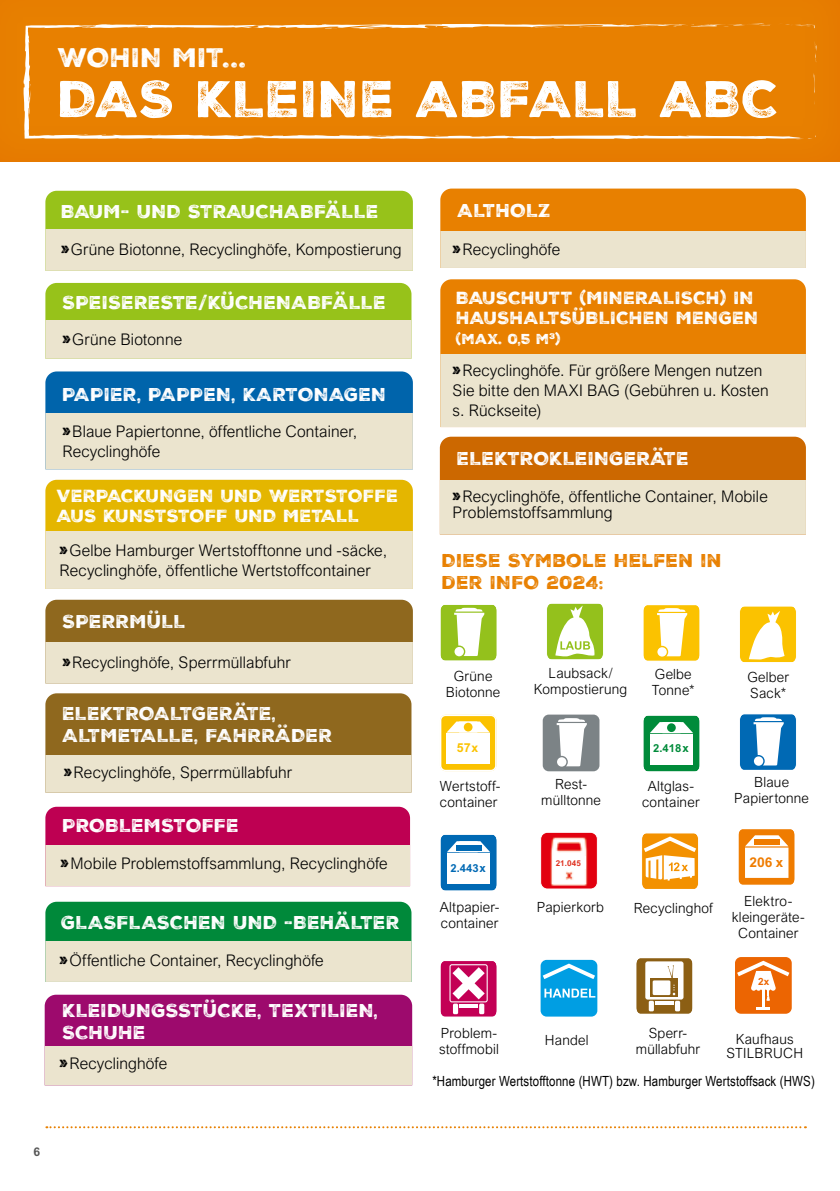
<style>
.page{position:relative;width:840px;height:1191px;background:#fff}
.page>*{position:absolute;margin:0;border:0;box-sizing:border-box;transform-origin:0 0}
.t1{font:50px "Nexa Rust Sans Black 2";letter-spacing:-.015em;color:#fff}
.t2{font:26px "Nexa Rust Sans Black 2";letter-spacing:.01em;color:#fff}
.t3{font:18px/22px "Nexa Rust Sans Black 2";letter-spacing:.01em;color:#fff}
.t4{font:18px/22px "Nexa Rust Sans Black 2";letter-spacing:.01em;color:#e88000}
.t5{font:17px/20px "Nexa Rust Sans Black 2";letter-spacing:.01em;color:#fff}
.t6{font:300 16px/20px "Arial Nova";letter-spacing:.01em;color:#000}
.t7{font:300 14px/16px "Arial Nova";letter-spacing:.015em;color:#000;text-align:center}
.t8{font:14px "Arial Narrow";letter-spacing:.01em;color:#000}
.t9{font:14px "Nexa Rust Sans Black 2";color:#fff}
.t10{font:700 13.4px "Arial Nova";color:#ef7c00}
.t11{font:700 12.4px "Arial Nova";color:#fbc200}
.t12{font:700 12px "Arial MT Std";color:#565656}
.t13{font:700 11px "Arial Nova";color:#008b3a}
.t14{font:700 11px "Arial Nova";color:#0069b4}
.t15{font:700 10px "Arial";color:#ec6502}
.t16{font:700 8px "Arial Nova";color:#df3120}
.s1{font-family:"Nexa Rust Sans Black 2";font-weight:400}
.s2{font-size:11.6px}
</style>
<div class="page">
<div style="left:45px;top:994px;width:367px;height:52px;background:#9d0a6d"></div>
<div style="left:45px;top:1046px;width:367px;height:39px;background:#ebe4ce"></div>
<div style="left:440px;top:189px;width:365px;height:42px;background:#e88000"></div>
<div style="left:440px;top:231px;width:365px;height:37px;background:#ebe4ce"></div>
<div style="left:440px;top:279px;width:365px;height:75px;background:#e88000"></div>
<div style="left:440px;top:354px;width:365px;height:73px;background:#ebe4ce"></div>
<svg style="left:643px;top:605px;width:57px;height:56px"></svg>
<svg style="left:740px;top:606px;width:56px;height:57px"></svg>
<svg style="left:547px;top:603px;width:56px;height:57px"></svg>
<svg style="left:440px;top:604px;width:57px;height:57px"></svg>
<svg style="left:740px;top:714px;width:56px;height:56px"></svg>
<svg style="left:643px;top:715px;width:57px;height:57px"></svg>
<div style="left:542px;top:714px;width:57px;height:57px;background:#7c8386;border-radius:6px"></div>
<svg style="left:556px;top:718px;width:30px;height:48px"></svg>
<svg style="left:440px;top:834px;width:57px;height:57px"></svg>
<svg style="left:636px;top:958px;width:57px;height:56px"></svg>
<div style="left:734px;top:957px;width:57px;height:56px;background:#ec6502;border-radius:6px"></div>
<hr style="left:761px;top:988px;width:3px;height:18px;background:#fff">
<svg style="left:756px;top:1007px;width:13px;height:3px"></svg>
<svg style="left:734px;top:958px;width:57px;height:42px"></svg>
<div style="left:540px;top:960px;width:57px;height:56px;background:#009ee3;border-radius:6px"></div>
<svg style="left:540px;top:961px;width:57px;height:21px"></svg>
<svg style="left:544px;top:988px;width:51px;height:9px"></svg>
<svg style="left:442px;top:717px;width:54px;height:54px"></svg>
<svg style="left:463px;top:722px;width:9px;height:9px"></svg>
<div style="left:439px;top:714px;width:57px;height:57px;border:2px solid #fff;border-radius:5px"></div>
<svg style="left:738px;top:829px;width:57px;height:56px"></svg>
<svg style="left:642px;top:833px;width:56px;height:56px"></svg>
<svg style="left:440px;top:961px;width:57px;height:56px"></svg>
<div style="left:45px;top:191px;width:367px;height:39px;background:#97c21a"></div>
<div style="left:45px;top:230px;width:367px;height:41px;background:#ebe4ce"></div>
<div style="left:45px;top:283px;width:366px;height:37px;background:#97c21a"></div>
<div style="left:45px;top:320px;width:366px;height:39px;background:#ebe4ce"></div>
<div style="left:45px;top:693px;width:366px;height:62px;background:#8f681e"></div>
<div style="left:45px;top:755px;width:366px;height:37px;background:#ebe4ce"></div>
<div style="left:45px;top:600px;width:367px;height:42px;background:#8f681e"></div>
<div style="left:45px;top:642px;width:367px;height:41px;background:#ebe4ce"></div>
<div style="left:45px;top:480px;width:367px;height:51px;background:#e4b600"></div>
<div style="left:45px;top:531px;width:367px;height:58px;background:#ebe4ce"></div>
<div style="left:45px;top:371px;width:367px;height:42px;background:#0064ab"></div>
<div style="left:45px;top:413px;width:367px;height:56px;background:#ebe4ce"></div>
<div style="left:45px;top:901px;width:366px;height:39px;background:#00893a"></div>
<div style="left:45px;top:940px;width:366px;height:42px;background:#ebe4ce"></div>
<div style="left:439px;top:437px;width:366px;height:43px;background:#cc6800"></div>
<div style="left:439px;top:480px;width:366px;height:54px;background:#ebe4ce"></div>
<div style="left:45px;top:806px;width:365px;height:38px;background:#be0052"></div>
<div style="left:45px;top:844px;width:365px;height:42px;background:#ebe4ce"></div>
<svg style="left:46px;top:1126px;width:759px;height:2px"></svg>
<img style="left:542px;top:834px;width:53px;height:55px">
<div style="left:540px;top:832px;width:57px;height:57px;border:1px solid #fff;border-radius:7px"></div>
<div style="left:552px;top:856px;width:33px;height:13px;background:#fff"></div>
<div style="left:0;top:0;width:839px;height:162px;background:#e77e00"></div>
<svg style="left:814px;top:42px;width:2px;height:20px"></svg>
<svg style="left:23px;top:24px;width:781px;height:116px"></svg>
<svg style="left:76px;top:26px;width:15px;height:3px"></svg>
<svg style="left:672px;top:24px;width:142px;height:6px"></svg>
<svg style="left:611px;top:24px;width:55px;height:3px"></svg>
<svg style="left:520px;top:24px;width:46px;height:4px"></svg>
<svg style="left:323px;top:24px;width:16px;height:5px"></svg>
<svg style="left:24px;top:130px;width:12px;height:6px"></svg>
<h2 class="t2" style="left:58px;top:40px;width:190px">WOHIN MIT...</h2>
<h1 class="t1" style="left:58px;top:65px;width:722px">DAS KLEINE ABFALL ABC</h1>
<p class="t3" style="left:61px;top:201px;width:319px">BAUM- UND STRAUCHABFÄLLE</p>
<p class="t6" style="left:61px;top:239px;width:342px"><span class="s1">»</span>Grüne Biotonne, Recyclinghöfe, Kompostierung</p>
<p class="t3" style="left:62px;top:292px;width:325px">SPEISERESTE/KÜCHENABFÄLLE</p>
<p class="t6" style="left:62px;top:329px;width:121px"><span class="s1">»</span>Grüne Biotonne</p>
<p class="t3" style="left:62px;top:384px;width:325px">PAPIER, PAPPEN, KARTONAGEN</p>
<p class="t6" style="left:62px;top:421px;width:296px"><span class="s1">»</span>Blaue Papiertonne, öffentliche Container,<br>Recyclinghöfe</p>
<p class="t5" style="left:57px;top:486px;width:343px">VERPACKUNGEN UND WERTSTOFFE<br>AUS KUNSTSTOFF UND METALL</p>
<p class="t6" style="left:60px;top:540px;width:329px"><span class="s1">»</span>Gelbe Hamburger Wertstofftonne und -säcke,<br>Recyclinghöfe, öffentliche Wertstoffcontainer</p>
<p class="t3" style="left:62px;top:611px;width:125px">SPERRMÜLL</p>
<p class="t6" style="left:62px;top:652px;width:230px"><span class="s1">»</span>Recyclinghöfe, Sperrmüllabfuhr</p>
<p class="t3" style="left:62px;top:703px;width:271px">ELEKTROALTGERÄTE,<br>ALTMETALLE, FAHRRÄDER</p>
<p class="t6" style="left:64px;top:762px;width:230px"><span class="s1">»</span>Recyclinghöfe, Sperrmüllabfuhr</p>
<p class="t3" style="left:457px;top:200px;width:95px">ALTHOLZ</p>
<p class="t6" style="left:452px;top:239px;width:109px"><span class="s1">»</span>Recyclinghöfe</p>
<p class="t5" style="left:456px;top:288px;width:304px">BAUSCHUTT (MINERALISCH) IN<br>HAUSHALTSÜBLICHEN MENGEN</p>
<p class="t9" style="left:455px;top:329px;width:106px">(MAX. 0,5 M<sup>3</sup>)</p>
<p class="t6" style="left:452px;top:360px;width:317px"><span class="s1">»</span>Recyclinghöfe. Für größere Mengen nutzen<br>Sie bitte den MAXI BAG (Gebühren u. Kosten s. Rückseite)</p>
<p class="t3" style="left:456px;top:448px;width:233px">ELEKTROKLEINGERÄTE</p>
<p class="t6" style="left:452px;top:488px;width:316px;line-height:16px"><span class="s1">»</span>Recyclinghöfe, öffentliche Container, Mobile<br>Problemstoffsammlung</p>
<p class="t4" style="left:441px;top:549px;width:281px">DIESE SYMBOLE HELFEN IN<br>DER INFO 2024:</p>
<p class="t7" style="left:445px;top:668px;width:56px">Grüne<br>Biotonne</p>
<p class="t7" style="left:533px;top:665px;width:95px">Laubsack/<br>Kompostierung</p>
<p class="t7" style="left:651px;top:666px;width:44px;text-align:left">Gelbe<br>Tonne*</p>
<p class="t7" style="left:747px;top:669px;width:43px;text-align:left">Gelber<br>Sack*</p>
<p class="t11" style="left:456px;top:740px;width:23px">57x</p>
<p class="t13" style="left:653px;top:741px;width:37px">2.418<span class="s2">x</span></p>
<p class="t7" style="left:439px;top:778px;width:62px;text-align:left">Wertstoff&shy;container</p>
<p class="t7" style="left:541px;top:775px;width:61px">Rest&shy;mülltonne</p>
<p class="t7" style="left:641px;top:778px;width:59px">Altglas&shy;container</p>
<p class="t7" style="left:733px;top:774px;width:76px">Blaue<br>Papiertonne</p>
<p class="t3" style="left:62px;top:815px;width:178px">PROBLEMSTOFFE</p>
<p class="t6" style="left:60px;top:853px;width:328px"><span class="s1">»</span>Mobile Problemstoffsammlung, Recyclinghöfe</p>
<p class="t16" style="left:555px;top:859px;width:27px">21.045</p>
<p class="t14" style="left:450px;top:861px;width:37px">2.443<span class="s2">x</span></p>
<p class="t3" style="left:61px;top:911px;width:340px">GLASFLASCHEN UND -BEHÄLTER</p>
<p class="t6" style="left:60px;top:950px;width:265px"><span class="s1">»</span>Öffentliche Container, Recyclinghöfe</p>
<p class="t3" style="left:62px;top:999px;width:317px">KLEIDUNGSSTÜCKE, TEXTILIEN,<br>SCHUHE</p>
<p class="t6" style="left:60px;top:1053px;width:109px"><span class="s1">»</span>Recyclinghöfe</p>
<p class="t7" style="left:439px;top:899px;width:61px;text-align:left">Altpapier&shy;container</p>
<p class="t7" style="left:536px;top:899px;width:68px">Papierkorb</p>
<p class="t7" style="left:633px;top:900px;width:80px">Recyclinghof</p>
<p class="t7" style="left:439px;top:1025px;width:61px;text-align:left">Problem&shy;stoffmobil</p>
<p class="t7" style="left:544px;top:1032px;width:45px">Handel</p>
<p class="t7" style="left:635px;top:1025px;width:66px">Sperr&shy;müllabfuhr</p>
<p class="t10" style="left:749px;top:854px;width:35px">206 x</p>
<p class="t7" style="left:731px;top:893px;width:74px">Elektro&shy;kleingeräte-<br>Container</p>
<p class="t15" style="left:757px;top:975px;width:13px">2x</p>
<p class="t7" style="left:726px;top:1031px;width:78px;line-height:14px">Kaufhaus<br>STILBRUCH</p>
<p class="t8" style="left:432px;top:1070px;width:384px">*Hamburger Wertstofftonne (HWT) bzw. Hamburger Wertstoffsack (HWS)</p>
<p class="t12" style="left:34px;top:1144px;width:8px">6</p>
</div>
